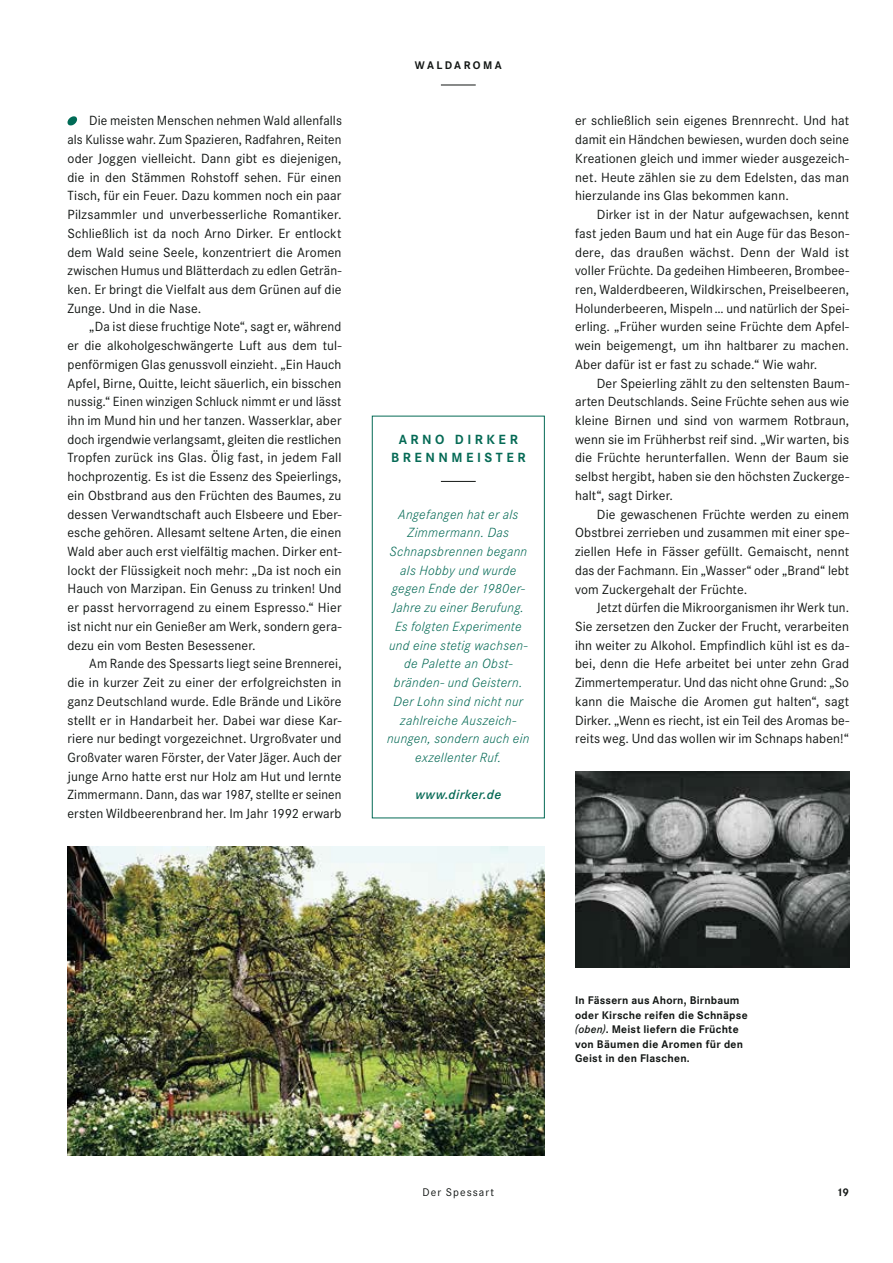
<style>
.page{position:relative;width:893px;height:1263px;background:#fff}
.page>*{position:absolute;margin:0;border:0;box-sizing:border-box;transform-origin:0 0}
.t1{font:13.8px "Corporate S";letter-spacing:.01em;color:#121614}
.t2{font:italic 300 13.8px/18.8px "Corporate S";letter-spacing:.025em;color:#056a55;text-align:center}
.t3{font:700 13.8px/18.8px "Corporate S";letter-spacing:.255em;color:#056a55;text-align:center}
.t4{font:italic 600 13.8px "Corporate S";letter-spacing:.025em;color:#056a55}
.t5{font:700 11.55px/14.5px "Corporate S";letter-spacing:.02em;color:#121614}
.t6{font:11.55px "Corporate S";letter-spacing:.095em;color:#121614}
.t7{font:700 11.55px "Corporate S";letter-spacing:.21em;color:#121614}
.s1{font-weight:600;font-style:italic}
</style>
<div class="page">
<img style="left:67px;top:846px;width:477px;height:309px">
<img style="left:575px;top:772px;width:274px;height:196px">
<svg style="left:67px;top:116px;width:10px;height:10px"></svg>
<hr style="left:441px;top:481px;width:35px;height:1px;background:#121614">
<div style="left:372px;top:416px;width:172px;height:402px;border:1px solid #056a55"></div>
<hr style="left:441px;top:85px;width:35px;height:1px;background:#121614">
<p class="t1" style="left:89px;top:116px;width:254px">Die meisten Menschen nehmen Wald allenfalls</p>
<p class="t1" style="left:67px;top:134px;width:276px">als Kulisse wahr. Zum Spazieren, Radfahren, Reiten</p>
<p class="t1" style="left:67px;top:153px;width:276px">oder Joggen vielleicht. Dann gibt es diejenigen,</p>
<p class="t1" style="left:67px;top:172px;width:276px">die in den Stämmen Rohstoff sehen. Für einen</p>
<p class="t1" style="left:67px;top:190px;width:275px">Tisch, für ein Feuer. Dazu kommen noch ein paar</p>
<p class="t1" style="left:67px;top:209px;width:275px">Pilzsammler und unverbesserliche Romantiker.</p>
<p class="t1" style="left:67px;top:228px;width:275px">Schließlich ist da noch Arno Dirker. Er entlockt</p>
<p class="t1" style="left:67px;top:247px;width:275px">dem Wald seine Seele, konzentriert die Aromen</p>
<p class="t1" style="left:67px;top:265px;width:275px">zwischen Humus und Blätterdach zu edlen Geträn-</p>
<p class="t1" style="left:67px;top:284px;width:275px">ken. Er bringt die Vielfalt aus dem Grünen auf die</p>
<p class="t1" style="left:67px;top:303px;width:135px">Zunge. Und in die Nase.</p>
<p class="t1" style="left:89px;top:321px;width:254px">„Da ist diese fruchtige Note“, sagt er, während</p>
<p class="t1" style="left:67px;top:340px;width:275px">er die alkoholgeschwängerte Luft aus dem tul-</p>
<p class="t1" style="left:67px;top:359px;width:276px">penförmigen Glas genussvoll einzieht. „Ein Hauch</p>
<p class="t1" style="left:67px;top:378px;width:275px">Apfel, Birne, Quitte, leicht säuerlich, ein bisschen</p>
<p class="t1" style="left:67px;top:396px;width:275px">nussig.“ Einen winzigen Schluck nimmt er und lässt</p>
<p class="t1" style="left:67px;top:415px;width:276px">ihn im Mund hin und her tanzen. Wasserklar, aber</p>
<p class="t1" style="left:67px;top:434px;width:275px">doch irgendwie verlangsamt, gleiten die restlichen</p>
<p class="t1" style="left:67px;top:452px;width:276px">Tropfen zurück ins Glas. Ölig fast, in jedem Fall</p>
<p class="t1" style="left:67px;top:471px;width:276px">hochprozentig. Es ist die Essenz des Speierlings,</p>
<p class="t1" style="left:67px;top:490px;width:275px">ein Obstbrand aus den Früchten des Baumes, zu</p>
<p class="t1" style="left:67px;top:509px;width:276px">dessen Verwandtschaft auch Elsbeere und Eber-</p>
<p class="t1" style="left:67px;top:527px;width:275px">esche gehören. Allesamt seltene Arten, die einen</p>
<p class="t1" style="left:67px;top:546px;width:276px">Wald aber auch erst vielfältig machen. Dirker ent-</p>
<p class="t1" style="left:67px;top:565px;width:276px">lockt der Flüssigkeit noch mehr: „Da ist noch ein</p>
<p class="t1" style="left:67px;top:584px;width:276px">Hauch von Marzipan. Ein Genuss zu trinken! Und</p>
<p class="t1" style="left:67px;top:602px;width:276px">er passt hervorragend zu einem Espresso.“ Hier</p>
<p class="t1" style="left:67px;top:621px;width:276px">ist nicht nur ein Genießer am Werk, sondern gera-</p>
<p class="t1" style="left:67px;top:640px;width:190px">dezu ein vom Besten Besessener.</p>
<p class="t1" style="left:89px;top:658px;width:254px">Am Rande des Spessarts liegt seine Brennerei,</p>
<p class="t1" style="left:67px;top:677px;width:276px">die in kurzer Zeit zu einer der erfolgreichsten in</p>
<p class="t1" style="left:67px;top:696px;width:276px">ganz Deutschland wurde. Edle Brände und Liköre</p>
<p class="t1" style="left:67px;top:715px;width:276px">stellt er in Handarbeit her. Dabei war diese Kar-</p>
<p class="t1" style="left:67px;top:733px;width:276px">riere nur bedingt vorgezeichnet. Urgroßvater und</p>
<p class="t1" style="left:67px;top:752px;width:275px">Großvater waren Förster, der Vater Jäger. Auch der</p>
<p class="t1" style="left:67px;top:771px;width:275px">junge Arno hatte erst nur Holz am Hut und lernte</p>
<p class="t1" style="left:67px;top:789px;width:276px">Zimmermann. Dann, das war 1987, stellte er seinen</p>
<p class="t1" style="left:67px;top:808px;width:276px">ersten Wildbeerenbrand her. Im Jahr 1992 erwarb</p>
<p class="t7" style="left:415px;top:60px;width:88px">WALDAROMA</p>
<p class="t3" style="left:391px;top:431px;width:136px">ARNO DIRKER<br>BRENNMEISTER</p>
<p class="t2" style="left:387px;top:506px;width:144px">Angefangen hat er als<br>Zimmermann. Das<br>Schnapsbrennen begann als Hobby und wurde gegen Ende der 1980er-<br>Jahre zu einer Berufung.<br>Es folgten Experimente und eine stetig wachsen&shy;de Palette an Obst&shy;bränden- und Geistern.<br>Der Lohn sind nicht nur zahlreiche Auszeich&shy;nungen, sondern auch ein exzellenter Ruf.</p>
<p class="t4" style="left:415px;top:789px;width:87px">www.dirker.de</p>
<p class="t1" style="left:575px;top:116px;width:276px">er schließlich sein eigenes Brennrecht. Und hat</p>
<p class="t1" style="left:575px;top:134px;width:275px">damit ein Händchen bewiesen, wurden doch seine</p>
<p class="t1" style="left:575px;top:153px;width:275px">Kreationen gleich und immer wieder ausgezeich-</p>
<p class="t1" style="left:575px;top:172px;width:275px">net. Heute zählen sie zu dem Edelsten, das man</p>
<p class="t1" style="left:575px;top:190px;width:215px">hierzulande ins Glas bekommen kann.</p>
<p class="t1" style="left:597px;top:209px;width:254px">Dirker ist in der Natur aufgewachsen, kennt</p>
<p class="t1" style="left:575px;top:228px;width:276px">fast jeden Baum und hat ein Auge für das Beson-</p>
<p class="t1" style="left:575px;top:247px;width:276px">dere, das draußen wächst. Denn der Wald ist</p>
<p class="t1" style="left:575px;top:265px;width:276px">voller Früchte. Da gedeihen Himbeeren, Brombee-</p>
<p class="t1" style="left:575px;top:284px;width:276px">ren, Walderdbeeren, Wildkirschen, Preiselbeeren,</p>
<p class="t1" style="left:575px;top:303px;width:276px">Holunderbeeren, Mispeln … und natürlich der Spei-</p>
<p class="t1" style="left:575px;top:321px;width:275px">erling. „Früher wurden seine Früchte dem Apfel-</p>
<p class="t1" style="left:575px;top:340px;width:276px">wein beigemengt, um ihn haltbarer zu machen.</p>
<p class="t1" style="left:575px;top:359px;width:244px">Aber dafür ist er fast zu schade.“ Wie wahr.</p>
<p class="t1" style="left:597px;top:378px;width:254px">Der Speierling zählt zu den seltensten Baum-</p>
<p class="t1" style="left:575px;top:396px;width:276px">arten Deutschlands. Seine Früchte sehen aus wie</p>
<p class="t1" style="left:575px;top:415px;width:275px">kleine Birnen und sind von warmem Rotbraun,</p>
<p class="t1" style="left:575px;top:434px;width:276px">wenn sie im Frühherbst reif sind. „Wir warten, bis</p>
<p class="t1" style="left:575px;top:452px;width:275px">die Früchte herunterfallen. Wenn der Baum sie</p>
<p class="t1" style="left:575px;top:471px;width:276px">selbst hergibt, haben sie den höchsten Zuckerge-</p>
<p class="t1" style="left:575px;top:490px;width:100px">halt“, sagt Dirker.</p>
<p class="t1" style="left:597px;top:509px;width:254px">Die gewaschenen Früchte werden zu einem</p>
<p class="t1" style="left:575px;top:527px;width:276px">Obstbrei zerrieben und zusammen mit einer spe-</p>
<p class="t1" style="left:575px;top:546px;width:275px">ziellen Hefe in Fässer gefüllt. Gemaischt, nennt</p>
<p class="t1" style="left:575px;top:565px;width:275px">das der Fachmann. Ein „Wasser“ oder „Brand“ lebt</p>
<p class="t1" style="left:575px;top:584px;width:174px">vom Zuckergehalt der Früchte.</p>
<p class="t1" style="left:597px;top:602px;width:254px">Jetzt dürfen die Mikroorganismen ihr Werk tun.</p>
<p class="t1" style="left:575px;top:621px;width:275px">Sie zersetzen den Zucker der Frucht, verarbeiten</p>
<p class="t1" style="left:575px;top:640px;width:276px">ihn weiter zu Alkohol. Empfindlich kühl ist es da-</p>
<p class="t1" style="left:575px;top:658px;width:276px">bei, denn die Hefe arbeitet bei unter zehn Grad</p>
<p class="t1" style="left:575px;top:677px;width:275px">Zimmertemperatur. Und das nicht ohne Grund: „So</p>
<p class="t1" style="left:575px;top:696px;width:275px">kann die Maische die Aromen gut halten“, sagt</p>
<p class="t1" style="left:575px;top:715px;width:276px">Dirker. „Wenn es riecht, ist ein Teil des Aromas be-</p>
<p class="t1" style="left:575px;top:733px;width:276px">reits weg. Und das wollen wir im Schnaps haben!“</p>
<p class="t5" style="left:575px;top:994px;width:174px">In Fässern aus Ahorn, Birnbaum oder Kirsche reifen die Schnäpse <span class="s1">(oben)</span>. Meist liefern die Früchte von Bäumen die Aromen für den<br>Geist in den Flaschen.</p>
<p class="t6" style="left:422px;top:1188px;width:73px">Der Spessart</p>
<p class="t5" style="left:836px;top:1186px;width:14px">19</p>
</div>
